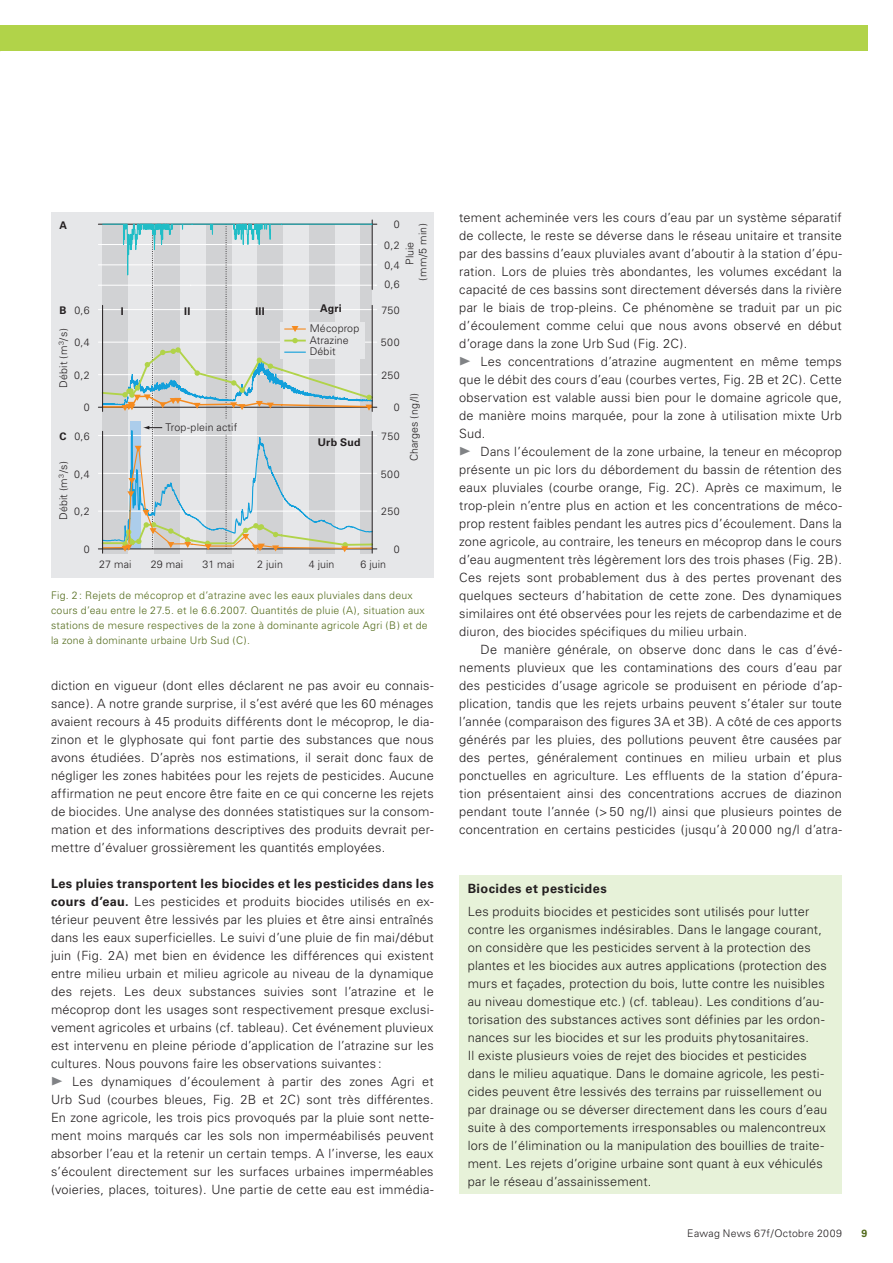
<style>
.page{position:relative;width:893px;height:1263px;background:#fff}
.page>*{position:absolute;margin:0;border:0;box-sizing:border-box;transform-origin:0 0}
.t1{font:300 12.75px/18px "Univers";letter-spacing:.015em;color:#231f20}
.t2{font:700 12.75px "Univers";letter-spacing:.03em;color:#231f20}
.t3{font:300 10.65px/12.9px "Univers";letter-spacing:.015em;color:#231f20}
.t4{font:700 10.65px "Univers";letter-spacing:.025em;color:#231f20}
.t5{font:300 10.5px/15px "Univers";letter-spacing:.025em;color:#546c1d}
.t6{font:300 10.5px "Univers";letter-spacing:.03em;color:#231f20}
.t7{font:700 10.5px "Univers";color:#231f20}
.t8{font:700 10.5px "Univers";color:#546c1d}
.s1{font-weight:700}
.s2{font-family:"European Pi Three";font-weight:400;font-size:11.25px;color:#808285}
</style>
<div class="page">
<div style="left:0;top:26px;width:867px;height:25px;background:#b1d349"></div>
<div style="left:51px;top:212px;width:383px;height:365px;background:#e6e7e9"></div>
<hr style="left:372px;top:220px;width:1px;height:69px;background:#231f20">
<hr style="left:102px;top:431px;width:1px;height:122px;background:#231f20">
<hr style="left:372px;top:431px;width:1px;height:122px;background:#231f20">
<svg style="left:98px;top:223px;width:280px;height:329px"></svg>
<div style="left:459px;top:875px;width:383px;height:319px;background:#e7f2d9"></div>
<p class="t7" style="left:59px;top:219px;width:9px">A</p>
<p class="t3" style="left:394px;top:218px;width:7px">0</p>
<p class="t3" style="left:403px;top:280px;width:59px;text-align:center;rotate:-90deg">Pluie (mm/5 min)</p>
<p class="t3" style="left:384px;top:238px;width:17px">0,2</p>
<p class="t3" style="left:384px;top:256px;width:17px;line-height:18.9px">0,4<br>0,6</p>
<p class="t7" style="left:59px;top:304px;width:9px">B</p>
<p class="t3" style="left:74px;top:304px;width:17px">0,6</p>
<p class="t4" style="left:121px;top:305px;width:4px">I</p>
<p class="t4" style="left:184px;top:305px;width:8px">II</p>
<p class="t4" style="left:255px;top:305px;width:11px">III</p>
<p class="t4" style="left:320px;top:302px;width:23px">Agri</p>
<p class="t3" style="left:381px;top:304px;width:20px">750</p>
<p class="t3" style="left:57px;top:388px;width:61px;rotate:-90deg">Débit (m<sup>3</sup>/s)</p>
<p class="t3" style="left:74px;top:336px;width:17px">0,4</p>
<p class="t3" style="left:74px;top:369px;width:17px">0,2</p>
<p class="t3" style="left:310px;top:317px;width:51px;line-height:23px">Mécoprop<br>Débit</p>
<p class="t3" style="left:310px;top:333px;width:41px">Atrazine</p>
<p class="t3" style="left:381px;top:336px;width:20px">500</p>
<p class="t3" style="left:381px;top:369px;width:20px">250</p>
<p class="t7" style="left:59px;top:430px;width:9px">C</p>
<p class="t3" style="left:84px;top:401px;width:7px">0</p>
<p class="t3" style="left:74px;top:429px;width:17px">0,6</p>
<p class="t3" style="left:57px;top:520px;width:61px;rotate:-90deg">Débit (m<sup>3</sup>/s)</p>
<p class="t3" style="left:74px;top:467px;width:17px">0,4</p>
<p class="t3" style="left:74px;top:505px;width:17px">0,2</p>
<p class="t3" style="left:166px;top:421px;width:73px">Trop-plein actif</p>
<p class="t4" style="left:318px;top:436px;width:44px">Urb Sud</p>
<p class="t3" style="left:394px;top:401px;width:7px">0</p>
<p class="t3" style="left:381px;top:429px;width:20px">750</p>
<p class="t3" style="left:381px;top:467px;width:20px">500</p>
<p class="t3" style="left:408px;top:461px;width:70px;rotate:-90deg">Charges (ng/l)</p>
<p class="t3" style="left:381px;top:505px;width:20px">250</p>
<p class="t3" style="left:84px;top:543px;width:7px">0</p>
<p class="t3" style="left:99px;top:558px;width:34px">27 mai</p>
<p class="t3" style="left:151px;top:558px;width:34px">29 mai</p>
<p class="t3" style="left:202px;top:558px;width:34px">31 mai</p>
<p class="t3" style="left:257px;top:558px;width:27px">2 juin</p>
<p class="t3" style="left:309px;top:558px;width:27px">4 juin</p>
<p class="t3" style="left:360px;top:558px;width:27px">6 juin</p>
<p class="t3" style="left:394px;top:543px;width:7px">0</p>
<p class="t5" style="left:51px;top:587px;width:378px">Fig. 2 : Rejets de mécoprop et d’atrazine avec les eaux pluviales dans deux cours d’eau entre le 27.5. et le 6.6.2007. Quantités de pluie (A), situation aux stations de mesure respectives de la zone à dominante agricole Agri (B) et de la zone à dominante urbaine Urb Sud (C).</p>
<p class="t1" style="left:51px;top:676px;width:384px;text-align:justify">diction en vigueur (dont elles déclarent ne pas avoir eu connais&shy;sance). A notre grande surprise, il s’est avéré que les 60 ménages avaient recours à 45 produits différents dont le mécoprop, le dia&shy;zinon et le glyphosate qui font partie des substances que nous avons étudiées. D’après nos estimations, il serait donc faux de négliger les zones habitées pour les rejets de pesticides. Aucune affirmation ne peut encore être faite en ce qui concerne les rejets de biocides. Une analyse des données statistiques sur la consom&shy;mation et des informations descriptives des produits devrait per&shy;mettre d’évaluer grossièrement les quantités employées.</p>
<p class="t1" style="left:51px;top:874px;width:384px"><span class="s1">Les pluies transportent les biocides et les pesticides dans les cours d’eau.</span> Les pesticides et produits biocides utilisés en ex&shy;térieur peuvent être lessivés par les pluies et être ainsi entraînés dans les eaux superficielles. Le suivi d’une pluie de fin mai/début juin (Fig. 2A) met bien en évidence les différences qui existent entre milieu urbain et milieu agricole au niveau de la dynamique des rejets. Les deux substances suivies sont l’atrazine et le mécoprop dont les usages sont respectivement presque exclusi&shy;vement agricoles et urbains (cf. tableau). Cet événement pluvieux est intervenu en pleine période d’application de l’atrazine sur les cultures. Nous pouvons faire les observations suivantes :<br><span class="s2">E</span> Les dynamiques d’écoulement à partir des zones Agri et Urb Sud (courbes bleues, Fig. 2B et 2C) sont très différentes.<br>En zone agricole, les trois pics provoqués par la pluie sont nette&shy;ment moins marqués car les sols non imperméabilisés peuvent absorber l’eau et la retenir un certain temps. A l’inverse, les eaux s’écoulent directement sur les surfaces urbaines imperméables (voieries, places, toitures). Une partie de cette eau est immédia-</p>
<p class="t1" style="left:459px;top:208px;width:384px">tement acheminée vers les cours d’eau par un système séparatif de collecte, le reste se déverse dans le réseau unitaire et transite par des bassins d’eaux pluviales avant d’aboutir à la station d’épu&shy;ration. Lors de pluies très abondantes, les volumes excédant la capacité de ces bassins sont directement déversés dans la rivière par le biais de trop-pleins. Ce phénomène se traduit par un pic d’écoulement comme celui que nous avons observé en début d’orage dans la zone Urb Sud (Fig. 2C).<br><span class="s2">E</span> Les concentrations d’atrazine augmentent en même temps que le débit des cours d’eau (courbes vertes, Fig. 2B et 2C). Cette observation est valable aussi bien pour le domaine agricole que, de manière moins marquée, pour la zone à utilisation mixte Urb Sud.<br><span class="s2">E</span> Dans l’écoulement de la zone urbaine, la teneur en mécoprop présente un pic lors du débordement du bassin de rétention des eaux pluviales (courbe orange, Fig. 2C). Après ce maximum, le trop-plein n’entre plus en action et les concentrations de méco&shy;prop restent faibles pendant les autres pics d’écoulement. Dans la zone agricole, au contraire, les teneurs en mécoprop dans le cours d’eau augmentent très légèrement lors des trois phases (Fig. 2B).<br>Ces rejets sont probablement dus à des pertes provenant des quelques secteurs d’habitation de cette zone. Des dynamiques similaires ont été observées pour les rejets de carbendazime et de diuron, des biocides spécifiques du milieu urbain.</p>
<p class="t1" style="left:459px;top:640px;width:384px;text-align:justify;text-indent:21px">De manière générale, on observe donc dans le cas d’évé&shy;nements pluvieux que les contaminations des cours d’eau par des pesticides d’usage agricole se produisent en période d’ap&shy;plication, tandis que les rejets urbains peuvent s’étaler sur toute l’année (comparaison des figures 3A et 3B). A côté de ces apports générés par les pluies, des pollutions peuvent être causées par des pertes, généralement continues en milieu urbain et plus ponctuelles en agriculture. Les effluents de la station d’épura&shy;tion présentaient ainsi des concentrations accrues de diazinon pendant toute l’année (&gt;50 ng/l) ainsi que plusieurs pointes de concentration en certains pesticides (jusqu’à 20 000 ng/l d’atra-</p>
<p class="t2" style="left:468px;top:881px;width:140px">Biocides et pesticides</p>
<p class="t1" style="left:468px;top:902px;width:361px">Les produits biocides et pesticides sont utilisés pour lutter contre les organismes indésirables. Dans le langage courant, on considère que les pesticides servent à la protection des plantes et les biocides aux autres applications (protection des murs et façades, protection du bois, lutte contre les nuisibles au niveau domestique etc.) (cf. tableau). Les conditions d’au&shy;torisation des substances actives sont définies par les ordon&shy;nances sur les biocides et sur les produits phytosanitaires.<br>Il existe plusieurs voies de rejet des biocides et pesticides dans le milieu aquatique. Dans le domaine agricole, les pesti&shy;cides peuvent être lessivés des terrains par ruissellement ou par drainage ou se déverser directement dans les cours d’eau suite à des comportements irresponsables ou malencontreux lors de l’élimination ou la manipulation des bouillies de traite&shy;ment. Les rejets d’origine urbaine sont quant à eux véhiculés par le réseau d’assainissement.</p>
<p class="t6" style="left:687px;top:1227px;width:156px">Eawag News 67f/Octobre 2009</p>
<p class="t8" style="left:862px;top:1227px;width:7px">9</p>
</div>
